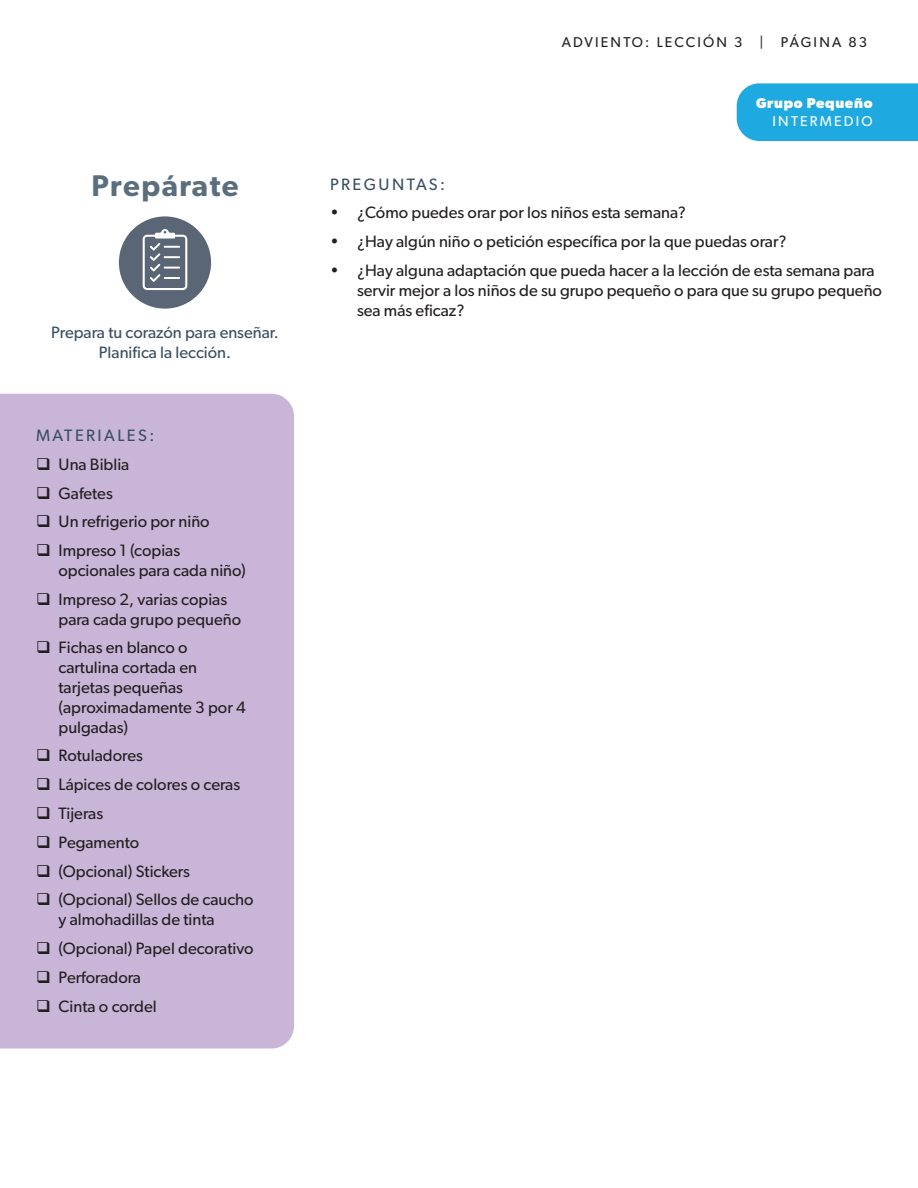
<style>
.page{position:relative;width:918px;height:1188px;background:#fff}
.page>*{position:absolute;margin:0;border:0;box-sizing:border-box;transform-origin:0 0}
.t1{font:600 30px "Gibson";letter-spacing:.05em;color:#5b6e7d}
.t2{font:16.5px/19.8px "Gibson";color:#231f20}
.subtitle{font:16.5px/19.8px "Gibson";color:#394f61;text-align:center}
.subtitle-2{font:16.5px "Gibson";letter-spacing:.15em;color:#394f61}
.t3{font:14.25px "Gibson";letter-spacing:.15em;color:#231f20}
.t4{font:700 14.25px "Gibson";letter-spacing:.05em;color:#fff}
.t5{font:14.25px "Gibson";letter-spacing:.15em;color:#fff}
</style>
<div class="page">
<div style="left:737px;top:83px;width:181px;height:58px;background:#1eaae0"></div>
<div style="left:119px;top:216px;width:92px;height:93px;background:#5a6675;border-radius:50%"></div>
<svg style="left:143px;top:229px;width:44px;height:61px"></svg>
<div style="left:0;top:394px;width:294px;height:655px;background:#c8b5d7"></div>
<p class="t3" style="left:562px;top:34px;width:307px">ADVIENTO: LECCIÓN 3 | PÁGINA 83</p>
<p class="t4" style="left:756px;top:95px;width:118px">Grupo Pequeño</p>
<p class="t5" style="left:773px;top:112px;width:101px">INTERMEDIO</p>
<h1 class="t1" style="left:91px;top:168px;width:149px">Prepárate</h1>
<p class="subtitle-2" style="left:330px;top:174px;width:117px">PREGUNTAS:</p>
<p class="t2" style="left:330px;top:203px;width:357px">• ¿Cómo puedes orar por los niños esta semana?</p>
<p class="t2" style="left:330px;top:231px;width:458px">• ¿Hay algún niño o petición específica por la que puedas orar?</p>
<p class="t2" style="left:357px;top:260px;width:527px;text-indent:-27px">• ¿Hay alguna adaptación que pueda hacer a la lección de esta semana para servir mejor a los niños de su grupo pequeño o para que su grupo pequeño sea más eficaz?</p>
<p class="subtitle" style="left:51px;top:323px;width:229px">Prepara tu corazón para enseñar.<br>Planifica la lección.</p>
<p class="subtitle-2" style="left:36px;top:425px;width:120px">MATERIALES:</p>
<p class="t2" style="left:36px;top:454px;width:95px">❑ Una Biblia</p>
<p class="t2" style="left:36px;top:483px;width:78px">❑ Gafetes</p>
<p class="t2" style="left:36px;top:511px;width:175px">❑ Un refrigerio por niño</p>
<p class="t2" style="left:58px;top:540px;width:189px;text-indent:-22px">❑ Impreso 1 (copias opcionales para cada niño)</p>
<p class="t2" style="left:58px;top:589px;width:184px;text-indent:-22px">❑ Impreso 2, varias copias para cada grupo pequeño</p>
<p class="t2" style="left:58px;top:637px;width:189px;text-indent:-22px">❑ Fichas en blanco o cartulina cortada en tarjetas pequeñas (aproximadamente 3 por 4 pulgadas)</p>
<p class="t2" style="left:36px;top:745px;width:108px">❑ Rotuladores</p>
<p class="t2" style="left:36px;top:774px;width:206px">❑ Lápices de colores o ceras</p>
<p class="t2" style="left:36px;top:803px;width:69px">❑ Tijeras</p>
<p class="t2" style="left:36px;top:832px;width:105px">❑ Pegamento</p>
<p class="t2" style="left:36px;top:861px;width:155px">❑ (Opcional) Stickers</p>
<p class="t2" style="left:58px;top:889px;width:197px;text-indent:-22px">❑ (Opcional) Sellos de caucho y almohadillas de tinta</p>
<p class="t2" style="left:36px;top:938px;width:219px">❑ (Opcional) Papel decorativo</p>
<p class="t2" style="left:36px;top:967px;width:107px">❑ Perforadora</p>
<p class="t2" style="left:36px;top:996px;width:122px">❑ Cinta o cordel</p>
</div>
